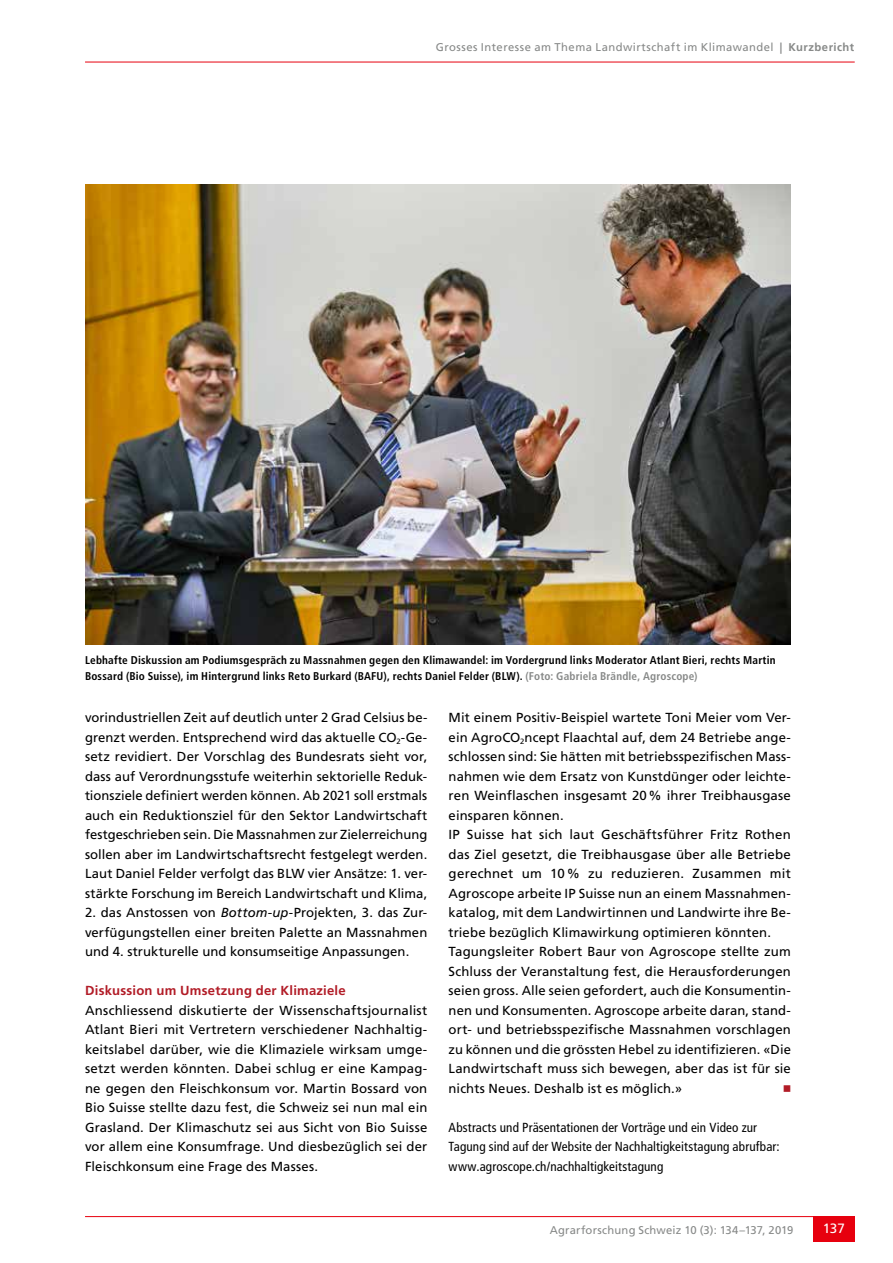
<style>
.page{position:relative;width:893px;height:1263px;background:#fff}
.page>*{position:absolute;margin:0;border:0;box-sizing:border-box;transform-origin:0 0}
.t1{font:13.5px "Frutiger LT Std";color:#fff}
.t2{font:13.2px/19.5px "Frutiger LT Std";letter-spacing:.01em;color:#000;text-align:justify}
.t3{font:condensed 13.2px/19.5px "Frutiger LT Std";letter-spacing:.01em;color:#000}
.t4{font:700 13.2px "Frutiger LT Std";letter-spacing:.015em;color:#b21c27}
.t5{font:13.2px "Universal Newswith Comm Pi";color:#b21c27}
.t6{font:700 condensed 11.25px/16.5px "Frutiger LT Std";letter-spacing:.015em;color:#000}
.t7{font:11.25px "Frutiger LT Std";letter-spacing:.035em;color:#878988}
.t8{font:11.25px "Frutiger LT Std";letter-spacing:.015em;color:#878988}
.s1{font-weight:700}
.s2{color:#878988}
.s3{font-style:italic}
</style>
<div class="page">
<hr style="left:85px;top:62px;width:770px;height:1px;background:#e7000e">
<hr style="left:85px;top:1216px;width:770px;height:1px;background:#e7000e">
<div style="left:813px;top:1216px;width:42px;height:26px;background:#e7000e"></div>
<img style="left:85px;top:185px;width:706px;height:459px">
<p class="t7" style="left:436px;top:40px;width:420px">Grosses Interesse am Thema Landwirtschaft im Klimawandel <span class="s1">| Kurzbericht</span></p>
<p class="t6" style="left:85px;top:651px;width:692px">Lebhafte Diskussion am Podiumsgespräch zu Massnahmen gegen den Klimawandel: im Vordergrund links Moderator Atlant Bieri, rechts Martin<br>Bossard (Bio Suisse), im Hintergrund links Reto Burkard (BAFU), rechts Daniel Felder (BLW). <span class="s2">(Foto: Gabriela Brändle, Agroscope)</span></p>
<p class="t2" style="left:85px;top:708px;width:344px">vorindustriellen Zeit auf deutlich unter 2 Grad Celsius be&shy;grenzt werden. Entsprechend wird das aktuelle CO<sub>2</sub>-Ge&shy;setz revidiert. Der Vorschlag des Bundesrats sieht vor, dass auf Verordnungsstufe weiterhin sektorielle Reduk&shy;tionsziele definiert werden können. Ab 2021 soll erstmals auch ein Reduktionsziel für den Sektor Landwirtschaft festgeschrieben sein. Die Massnahmen zur Zielerreichung sollen aber im Landwirtschaftsrecht festgelegt werden.<br>Laut Daniel Felder verfolgt das BLW vier Ansätze: 1. ver&shy;stärkte Forschung im Bereich Landwirtschaft und Klima,</p>
<p class="t2" style="left:85px;top:903px;width:344px">2. das Anstossen von <span class="s3">Bottom-up</span>-Projekten, 3. das Zur&shy;verfügungstellen einer breiten Palette an Massnahmen und 4. strukturelle und konsumseitige Anpassungen.</p>
<p class="t4" style="left:85px;top:983px;width:262px">Diskussion um Umsetzung der Klimaziele</p>
<p class="t2" style="left:85px;top:1000px;width:344px">Anschliessend diskutierte der Wissenschaftsjournalist Atlant Bieri mit Vertretern verschiedener Nachhaltig&shy;keitslabel darüber, wie die Klimaziele wirksam umge&shy;setzt werden könnten. Dabei schlug er eine Kampag&shy;ne gegen den Fleischkonsum vor. Martin Bossard von Bio Suisse stellte dazu fest, die Schweiz sei nun mal ein Grasland. Der Klimaschutz sei aus Sicht von Bio Suisse vor allem eine Konsumfrage. Und diesbezüglich sei der Fleischkonsum eine Frage des Masses.</p>
<p class="t2" style="left:449px;top:708px;width:344px;text-align:left">Mit einem Positiv-Beispiel wartete Toni Meier vom Ver&shy;ein AgroCO<sub>2</sub>ncept Flaachtal auf, dem 24 Betriebe ange&shy;schlossen sind: Sie hätten mit betriebsspezifischen Mass&shy;nahmen wie dem Ersatz von Kunstdünger oder leichte&shy;ren Weinflaschen insgesamt 20% ihrer Treibhausgase einsparen können.<br>IP Suisse hat sich laut Geschäftsführer Fritz Rothen das Ziel gesetzt, die Treibhausgase über alle Betriebe gerechnet um 10% zu reduzieren. Zusammen mit Agroscope arbeite IP Suisse nun an einem Massnahmen&shy;katalog, mit dem Landwirtinnen und Landwirte ihre Be&shy;triebe bezüglich Klimawirkung optimieren könnten.<br>Tagungsleiter Robert Baur von Agroscope stellte zum Schluss der Veranstaltung fest, die Herausforderungen seien gross. Alle seien gefordert, auch die Konsumentin&shy;nen und Konsumenten. Agroscope arbeite daran, stand&shy;ort- und betriebsspezifische Massnahmen vorschlagen zu können und die grössten Hebel zu identifizieren. «Die Landwirtschaft muss sich bewegen, aber das ist für sie nichts Neues. Deshalb ist es möglich.»</p>
<p class="t5" style="left:784px;top:1083px;width:9px">n</p>
<p class="t3" style="left:449px;top:1117px;width:333px">Abstracts und Präsentationen der Vorträge und ein Video zur<br>Tagung sind auf der Website der Nachhaltigkeitstagung abrufbar: www.agroscope.ch/nachhaltigkeitstagung</p>
<p class="t8" style="left:550px;top:1223px;width:245px">Agrarforschung Schweiz 10 (3): 134–137, 2019</p>
<p class="t1" style="left:823px;top:1221px;width:24px">137</p>
</div>
